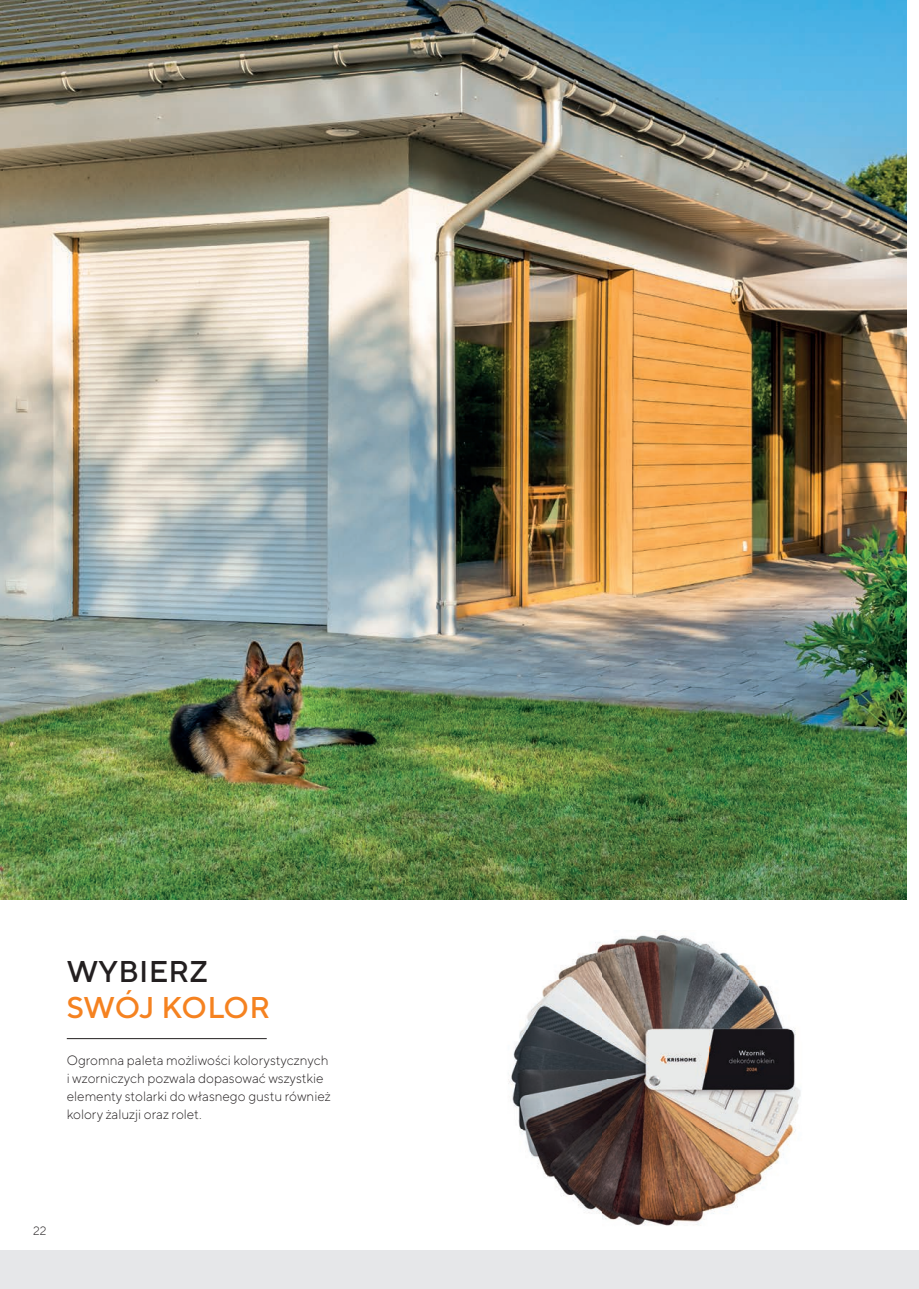
<style>
.page{position:relative;width:919px;height:1289px;background:#fff}
.page>*{position:absolute;margin:0;border:0;box-sizing:border-box;transform-origin:0 0}
.t1{font:500 30px "TT Norms Pro";letter-spacing:-.01em;color:#f58220}
.t2{font:500 30px "TT Norms Pro";letter-spacing:.01em;color:#231f20}
.t3{font:300 13.5px/18px "TT Norms Pro";color:#231f20}
.t4{font:300 12px "TT Norms Pro";color:#231f20}
</style>
<div class="page">
<img style="left:508px;top:933px;width:293px;height:293px">
<img style="left:0;top:0;width:906px;height:899px">
<hr style="left:67px;top:1038px;width:200px;height:1px;background:#231f20">
<div style="left:0;top:1250px;width:918px;height:38px;background:#e6e7e9"></div>
<h1 class="t2" style="left:67px;top:951px;width:143px">WYBIERZ</h1>
<h1 class="t1" style="left:67px;top:987px;width:205px">SWÓJ KOLOR</h1>
<p class="t3" style="left:67px;top:1050px;width:265px">Ogromna paleta możliwości kolorystycznych i wzorniczych pozwala dopasować wszystkie elementy stolarki do własnego gustu również kolory żaluzji oraz rolet.</p>
<p class="t4" style="left:33px;top:1222px;width:15px">22</p>
</div>
